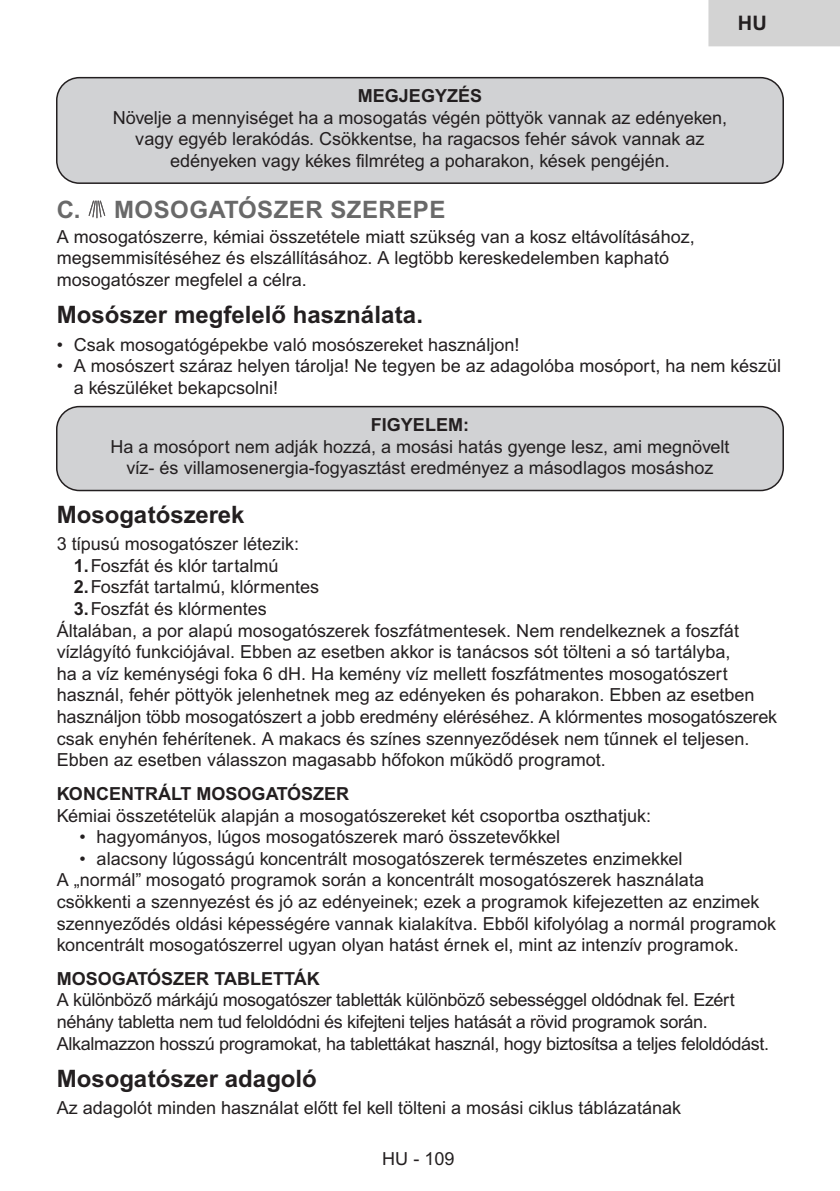
<style>
.page{position:relative;width:840px;height:1191px;background:#fff}
.page>*{position:absolute;margin:0;border:0;box-sizing:border-box;transform-origin:0 0}
.t1{font:700 24px "Arial MT Pro";color:#231f20}
.t2{font:700 24px "Arial MT Pro";letter-spacing:.02em;color:#696969}
.t3{font:700 20px "Arial MT Pro";color:#231f20}
.t4{font:18px/21.6px "Arial MT Pro";color:#231f20}
.t5{font:18px/21.6px "Arial MT Pro";letter-spacing:-.02em;color:#231f20}
.t6{font:700 18px "Arial MT Pro";color:#231f20}
.s1{font-weight:700}
</style>
<div class="page">
<div style="left:708px;top:0;width:131px;height:46px;background:#d3d3d3"></div>
<div style="left:57px;top:78px;width:725px;height:105px;background:#d1d2d4;border-radius:23px"></div>
<div style="left:56px;top:77px;width:727px;height:107px;border:2px solid #231f20;border-radius:23px"></div>
<div style="left:57px;top:406px;width:725px;height:84px;background:#d1d2d4;border-radius:23px"></div>
<div style="left:56px;top:406px;width:727px;height:85px;border:2px solid #231f20;border-radius:23px"></div>
<svg style="left:88px;top:200px;width:18px;height:18px"></svg>
<p class="t3" style="left:737px;top:11px;width:30px">HU</p>
<p class="t6" style="left:358px;top:85px;width:126px">MEGJEGYZÉS</p>
<p class="t4" style="left:113px;top:107px;width:615px;text-align:center">Növelje a mennyiséget ha a mosogatás végén pöttyök vannak az edényeken, vagy egyéb lerakódás. Csökkentse, ha ragacsos fehér sávok vannak az edényeken vagy kékes filmréteg a poharakon, kések pengéjén.</p>
<h1 class="t2" style="left:57px;top:195px;width:390px">C. MOSOGATÓSZER SZEREPE</h1>
<p class="t4" style="left:57px;top:226px;width:639px">A mosogatószerre, kémiai összetétele miatt szükség van a kosz eltávolításához, megsemmisítéséhez és elszállításához. A legtöbb kereskedelemben kapható mosogatószer megfelel a célra.</p>
<h1 class="t1" style="left:57px;top:301px;width:367px">Mosószer megfelelő használata.</h1>
<p class="t4" style="left:57px;top:334px;width:464px">• Csak mosogatógépekbe való mosószereket használjon!</p>
<p class="t4" style="left:74px;top:356px;width:708px;text-indent:-17px">• A mosószert száraz helyen tárolja! Ne tegyen be az adagolóba mosóport, ha nem készül a készüléket bekapcsolni!</p>
<p class="t6" style="left:371px;top:414px;width:100px">FIGYELEM:</p>
<p class="t4" style="left:110px;top:436px;width:620px;text-align:center">Ha a mosóport nem adják hozzá, a mosási hatás gyenge lesz, ami megnövelt víz- és villamosenergia-fogyasztást eredményez a másodlagos mosáshoz</p>
<h1 class="t1" style="left:57px;top:500px;width:189px">Mosogatószerek</h1>
<p class="t4" style="left:57px;top:534px;width:244px">3 típusú mosogatószer létezik:</p>
<p class="t4" style="left:74px;top:555px;width:206px"><span class="s1">1.</span>Foszfát és klór tartalmú</p>
<p class="t4" style="left:74px;top:577px;width:247px"><span class="s1">2.</span>Foszfát tartalmú, klórmentes</p>
<p class="t4" style="left:74px;top:599px;width:194px"><span class="s1">3.</span>Foszfát és klórmentes</p>
<p class="t4" style="left:57px;top:620px;width:683px">Általában, a por alapú mosogatószerek foszfátmentesek. Nem rendelkeznek a foszfát</p>
<p class="t4" style="left:57px;top:642px;width:675px">vízlágyító funkciójával. Ebben az esetben akkor is tanácsos sót tölteni a só tartályba,</p>
<p class="t4" style="left:57px;top:663px;width:672px">ha a víz keménységi foka 6 dH. Ha kemény víz mellett foszfátmentes mosogatószert</p>
<p class="t4" style="left:57px;top:685px;width:699px">használ, fehér pöttyök jelenhetnek meg az edényeken és poharakon. Ebben az esetben</p>
<p class="t4" style="left:57px;top:707px;width:721px">használjon több mosogatószert a jobb eredmény eléréséhez. A klórmentes mosogatószerek</p>
<p class="t4" style="left:57px;top:728px;width:693px">csak enyhén fehérítenek. A makacs és színes szennyeződések nem tűnnek el teljesen.</p>
<p class="t4" style="left:57px;top:750px;width:550px">Ebben az esetben válasszon magasabb hőfokon működő programot.</p>
<p class="t6" style="left:57px;top:783px;width:294px">KONCENTRÁLT MOSOGATÓSZER</p>
<p class="t4" style="left:57px;top:805px;width:595px">Kémiai összetételük alapján a mosogatószereket két csoportba oszthatjuk:</p>
<p class="t4" style="left:79px;top:827px;width:482px">• hagyományos, lúgos mosogatószerek maró összetevőkkel</p>
<p class="t4" style="left:57px;top:848px;width:720px;text-indent:23px">• alacsony lúgosságú koncentrált mosogatószerek természetes enzimekkel<br>A „normál” mosogató programok során a koncentrált mosogatószerek használata csökkenti a szennyezést és jó az edényeinek; ezek a programok kifejezetten az enzimek szennyeződés oldási képességére vannak kialakítva. Ebből kifolyólag a normál programok koncentrált mosogatószerrel ugyan olyan hatást érnek el, mint az intenzív programok.</p>
<p class="t6" style="left:57px;top:968px;width:264px">MOSOGATÓSZER TABLETTÁK</p>
<p class="t5" style="left:57px;top:990px;width:713px">A különböző márkájú mosogatószer tabletták különböző sebességgel oldódnak fel. Ezért néhány tabletta nem tud feloldódni és kifejteni teljes hatását a rövid programok során.<br>Alkalmazzon hosszú programokat, ha tablettákat használ, hogy biztosítsa a teljes feloldódást.</p>
<h1 class="t1" style="left:57px;top:1064px;width:261px">Mosogatószer adagoló</h1>
<p class="t4" style="left:57px;top:1098px;width:625px">Az adagolót minden használat előtt fel kell tölteni a mosási ciklus táblázatának</p>
<p class="t4" style="left:382px;top:1148px;width:74px">HU - 109</p>
</div>
